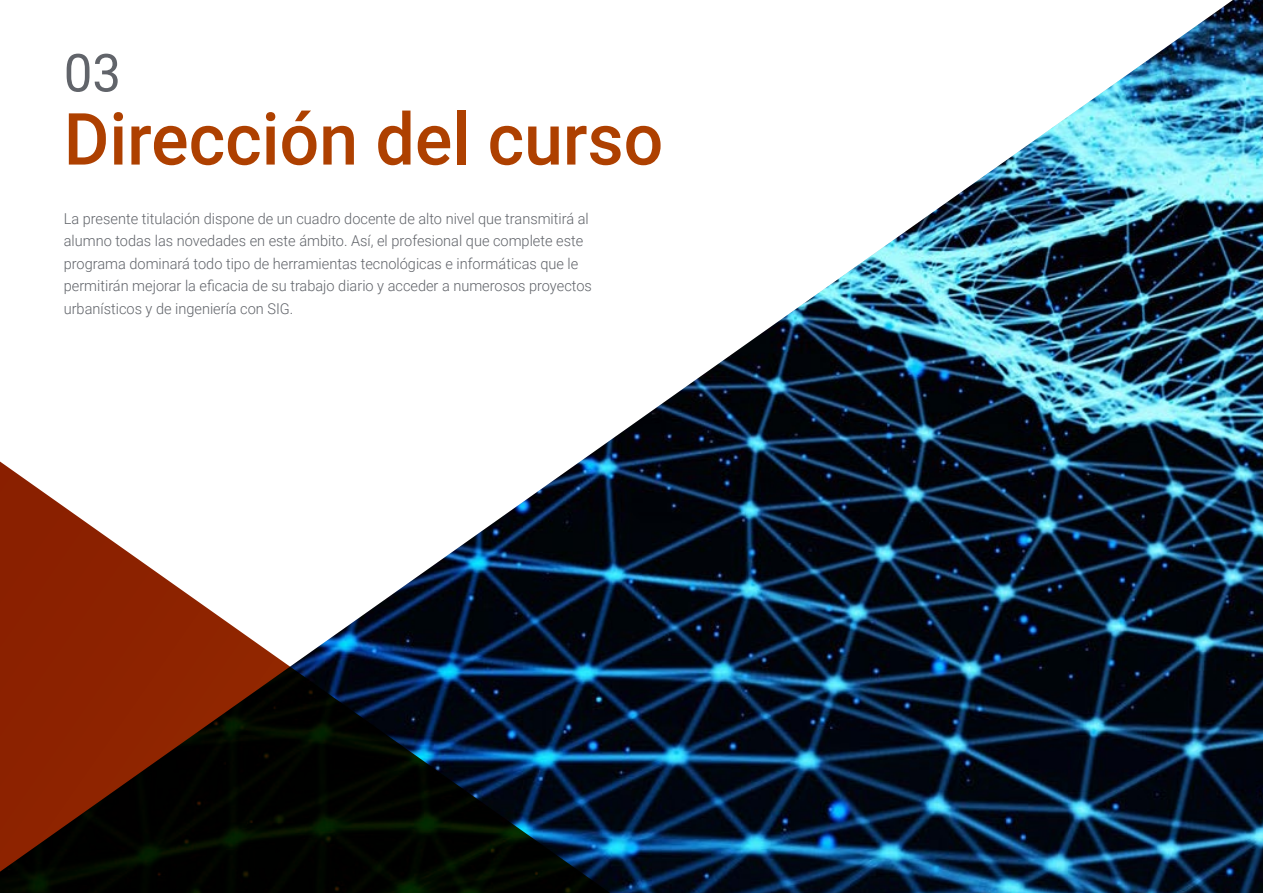
<style>
.page{position:relative;width:1263px;height:893px;background:#fff}
.page>*{position:absolute;margin:0;border:0;box-sizing:border-box;transform-origin:0 0}
.t1{font:500 72px "Roboto";color:#ae4000}
.t2{font:52.5px "Roboto";color:#61646a}
.t3{font:300 15px/22.5px "Roboto";color:#61646a}
</style>
<div class="page">
<img style="left:602px;top:0;width:661px;height:893px">
<svg style="left:0;top:446px;width:640px;height:447px"></svg>
<h2 class="t2" style="left:64px;top:36px;width:59px">03</h2>
<h1 class="t1" style="left:64px;top:89px;width:601px">Dirección del curso</h1>
<p class="t3" style="left:64px;top:207px;width:530px">La presente titulación dispone de un cuadro docente de alto nivel que transmitirá al alumno todas las novedades en este ámbito. Así, el profesional que complete este programa dominará todo tipo de herramientas tecnológicas e informáticas que le permitirán mejorar la eficacia de su trabajo diario y acceder a numerosos proyectos urbanísticos y de ingeniería con SIG.</p>
</div>
